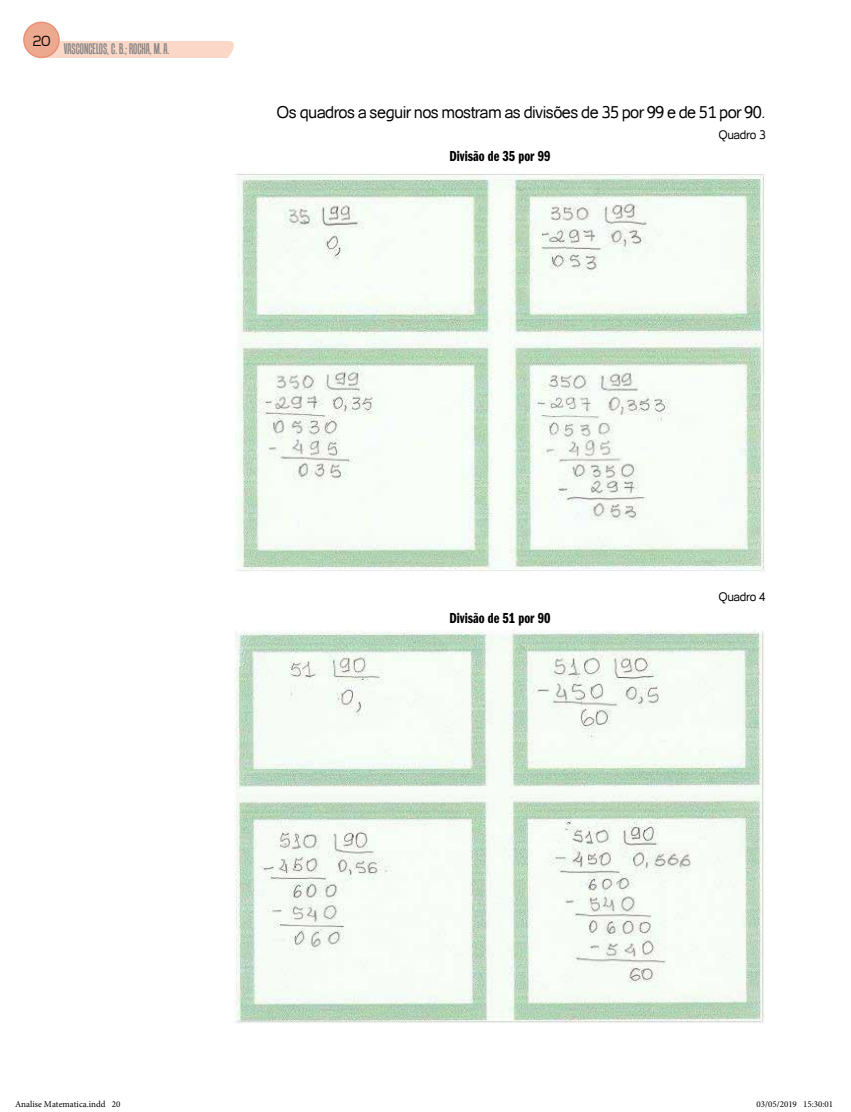
<style>
.page{position:relative;width:851px;height:1112px;background:#fff}
.page>*{position:absolute;margin:0;border:0;box-sizing:border-box;transform-origin:0 0}
.t1{font:16.5px "Catriel";letter-spacing:-.04em;color:#000}
.t2{font:300 16.5px "Teen";color:#000}
.t3{font:15px "ITC Franklin Gothic Std Dm Cp";color:#000}
.t4{font:15px "Tandelle";color:#878787}
.t5{font:12px "Catriel";letter-spacing:-.03em;color:#000}
.t6{font:9px "Minion Pro";color:#000}
</style>
<div class="page">
<div style="left:46px;top:41px;width:188px;height:17px;background:#fbd7c8"></div>
<div style="left:24px;top:22px;width:35px;height:35px;background:#eca98f;border-radius:50%"></div>
<div style="left:23px;top:22px;width:37px;height:36px;border:2px solid #e79275;border-radius:50%"></div>
<img style="left:235px;top:172px;width:530px;height:400px">
<img style="left:234px;top:630px;width:530px;height:393px">
<p class="t2" style="left:32px;top:32px;width:20px">20</p>
<p class="t4" style="left:64px;top:40px;width:107px">VASCONCELOS, C. B.; ROCHA, M. A.</p>
<p class="t1" style="left:276px;top:103px;width:490px">Os quadros a seguir nos mostram as divisões de 35 por 99 e de 51 por 90.</p>
<p class="t5" style="left:718px;top:128px;width:49px">Quadro 3</p>
<p class="t3" style="left:449px;top:148px;width:103px">Divisão de 35 por 99</p>
<p class="t3" style="left:449px;top:609px;width:103px">Divisão de 51 por 90</p>
<p class="t5" style="left:718px;top:589px;width:49px">Quadro 4</p>
<p class="t6" style="left:15px;top:1098px;width:107px">Analise Matematica.indd 20</p>
<p class="t6" style="left:756px;top:1098px;width:78px">03/05/2019 15:30:01</p>
</div>
